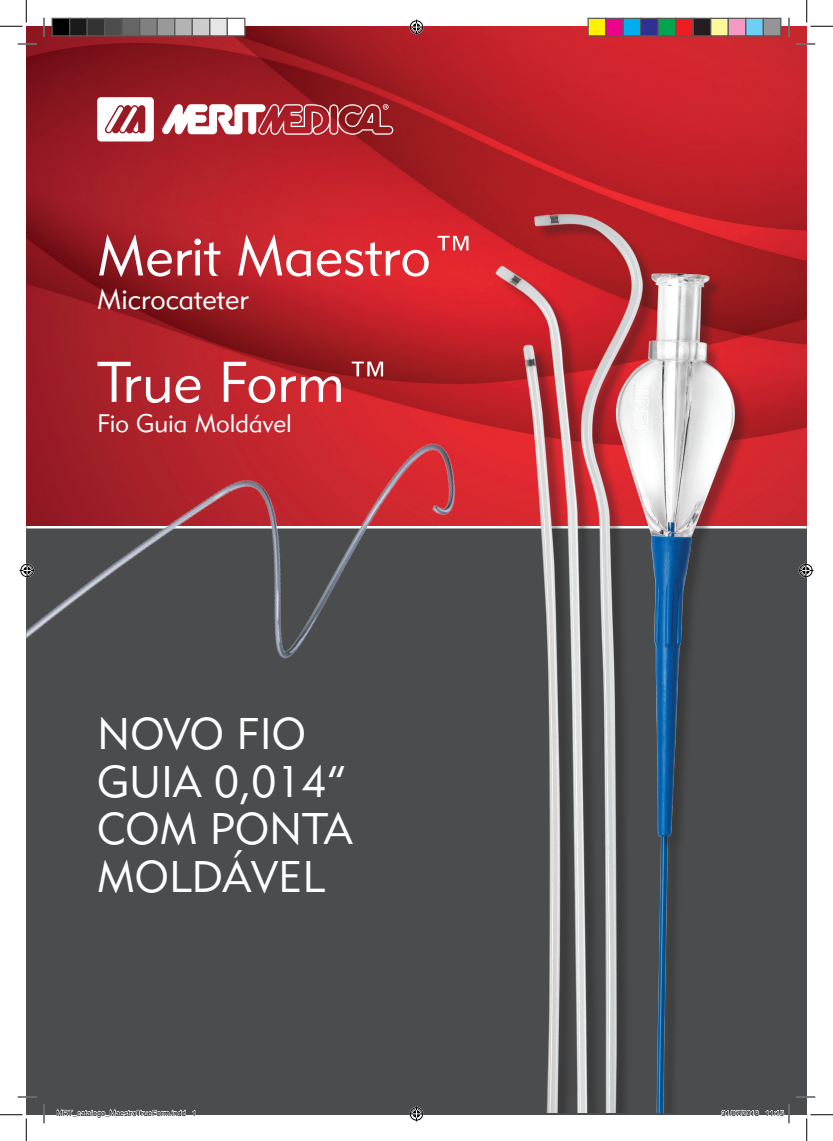
<style>
.page{position:relative;width:833px;height:1141px;background:#fff}
.page>*{position:absolute;margin:0;border:0;box-sizing:border-box;transform-origin:0 0}
.t1{font:56.62px "Geometric 415 BT Lite A";color:#fff}
.t2{font:55.62px "Geometric 415 BT Lite A";color:#fff}
.t3{font:43.75px/47.5px "Geometric 415 BT Lite A";color:#fff}
.t4{font:28.12px "Geometric 415 BT Lite A";color:#fff}
.t5{font:25px "Geometric 415 BT Lite A";color:#fff}
.t6{font:7.5px "Helvetica";color:#000}
</style>
<div class="page">
<img style="left:26px;top:26px;width:780px;height:340px">
<div style="left:26px;top:527px;width:780px;height:587px;background:#4b4c4d"></div>
<svg style="left:97px;top:97px;width:57px;height:44px"></svg>
<svg style="left:161px;top:102px;width:232px;height:34px"></svg>
<img style="left:469px;top:97px;width:337px;height:1015px">
<img style="left:26px;top:366px;width:480px;height:391px">
<svg style="left:18px;top:43px;width:18px;height:2px"></svg>
<svg style="left:796px;top:43px;width:18px;height:2px"></svg>
<svg style="left:18px;top:1096px;width:18px;height:1px"></svg>
<svg style="left:796px;top:1096px;width:18px;height:1px"></svg>
<svg style="left:43px;top:18px;width:2px;height:18px"></svg>
<svg style="left:43px;top:1104px;width:2px;height:19px"></svg>
<svg style="left:787px;top:18px;width:2px;height:18px"></svg>
<svg style="left:0;top:0;width:27px;height:27px"></svg>
<svg style="left:0;top:1114px;width:27px;height:26px"></svg>
<svg style="left:806px;top:0;width:26px;height:27px"></svg>
<svg style="left:806px;top:1114px;width:26px;height:26px"></svg>
<svg style="left:409px;top:20px;width:15px;height:15px"></svg>
<svg style="left:409px;top:1106px;width:15px;height:15px"></svg>
<svg style="left:20px;top:563px;width:15px;height:15px"></svg>
<svg style="left:797px;top:563px;width:15px;height:15px"></svg>
<div style="left:52px;top:18px;width:18px;height:18px;background:#000"></div>
<div style="left:51px;top:18px;width:19px;height:18px;border:1px solid #595959"></div>
<div style="left:70px;top:18px;width:17px;height:18px;background:#1a1a1a"></div>
<div style="left:69px;top:18px;width:19px;height:18px;border:1px solid #595959"></div>
<div style="left:87px;top:18px;width:18px;height:18px;background:#333"></div>
<div style="left:86px;top:18px;width:19px;height:18px;border:1px solid #595959"></div>
<div style="left:105px;top:18px;width:17px;height:18px;background:#4d4d4d"></div>
<div style="left:104px;top:18px;width:19px;height:18px;border:1px solid #595959"></div>
<div style="left:122px;top:18px;width:18px;height:18px;background:#666"></div>
<div style="left:121px;top:18px;width:19px;height:18px;border:1px solid #595959"></div>
<div style="left:140px;top:18px;width:17px;height:18px;background:#808080"></div>
<div style="left:139px;top:18px;width:19px;height:18px;border:1px solid #595959"></div>
<div style="left:157px;top:18px;width:18px;height:18px;background:#999"></div>
<div style="left:156px;top:18px;width:19px;height:18px;border:1px solid #595959"></div>
<div style="left:175px;top:18px;width:17px;height:18px;background:#b3b3b3"></div>
<div style="left:174px;top:18px;width:19px;height:18px;border:1px solid #595959"></div>
<div style="left:192px;top:18px;width:18px;height:18px;background:#ccc"></div>
<div style="left:191px;top:18px;width:19px;height:18px;border:1px solid #595959"></div>
<div style="left:210px;top:18px;width:17px;height:18px;background:#e6e6e6"></div>
<div style="left:209px;top:18px;width:19px;height:18px;border:1px solid #595959"></div>
<div style="left:227px;top:18px;width:18px;height:18px;background:#fff"></div>
<div style="left:226px;top:18px;width:19px;height:18px;border:1px solid #595959"></div>
<div style="left:587px;top:18px;width:18px;height:18px;background:#fff101"></div>
<div style="left:587px;top:18px;width:19px;height:18px;border:1px solid #595959"></div>
<div style="left:605px;top:18px;width:17px;height:18px;background:#ed028c"></div>
<div style="left:604px;top:18px;width:19px;height:18px;border:1px solid #595959"></div>
<div style="left:622px;top:18px;width:18px;height:18px;background:#00aeef"></div>
<div style="left:622px;top:18px;width:19px;height:18px;border:1px solid #595959"></div>
<div style="left:640px;top:18px;width:17px;height:18px;background:#2e3092"></div>
<div style="left:639px;top:18px;width:19px;height:18px;border:1px solid #595959"></div>
<div style="left:657px;top:18px;width:18px;height:18px;background:#00a54f"></div>
<div style="left:657px;top:18px;width:19px;height:18px;border:1px solid #595959"></div>
<div style="left:675px;top:18px;width:17px;height:18px;background:#ee1d23"></div>
<div style="left:674px;top:18px;width:19px;height:18px;border:1px solid #595959"></div>
<div style="left:692px;top:18px;width:18px;height:18px;background:#231f20"></div>
<div style="left:692px;top:18px;width:19px;height:18px;border:1px solid #595959"></div>
<div style="left:710px;top:18px;width:17px;height:18px;background:#fff79a"></div>
<div style="left:709px;top:18px;width:19px;height:18px;border:1px solid #595959"></div>
<div style="left:727px;top:18px;width:18px;height:18px;background:#f499c2"></div>
<div style="left:727px;top:18px;width:19px;height:18px;border:1px solid #595959"></div>
<div style="left:745px;top:18px;width:17px;height:18px;background:#6bcff6"></div>
<div style="left:744px;top:18px;width:19px;height:18px;border:1px solid #595959"></div>
<div style="left:762px;top:18px;width:18px;height:18px;background:#939598"></div>
<div style="left:762px;top:18px;width:19px;height:18px;border:1px solid #595959"></div>
<svg style="left:57px;top:1108px;width:129px;height:7px"></svg>
<svg style="left:192px;top:1110px;width:3px;height:5px"></svg>
<svg style="left:720px;top:1109px;width:38px;height:6px"></svg>
<svg style="left:765px;top:1104px;width:24px;height:19px"></svg>
<h2 class="t2" style="left:97px;top:222px;width:381px">Merit Maestro™</h2>
<h3 class="t4" style="left:97px;top:282px;width:152px">Microcateter</h3>
<h1 class="t1" style="left:97px;top:347px;width:296px">True Form™</h1>
<h3 class="t5" style="left:97px;top:408px;width:196px">Fio Guia Moldável</h3>
<h3 class="t3" style="left:97px;top:709px;width:257px">NOVO FIO<br>GUIA 0,014”<br>COM PONTA<br>MOLDÁVEL</h3>
<p class="t6" style="left:56px;top:1107px;width:141px">MRT_catalogo_MaestroTrueForm.indd 1</p>
<p class="t6" style="left:721px;top:1107px;width:64px">31/07/2018 11:15</p>
</div>
